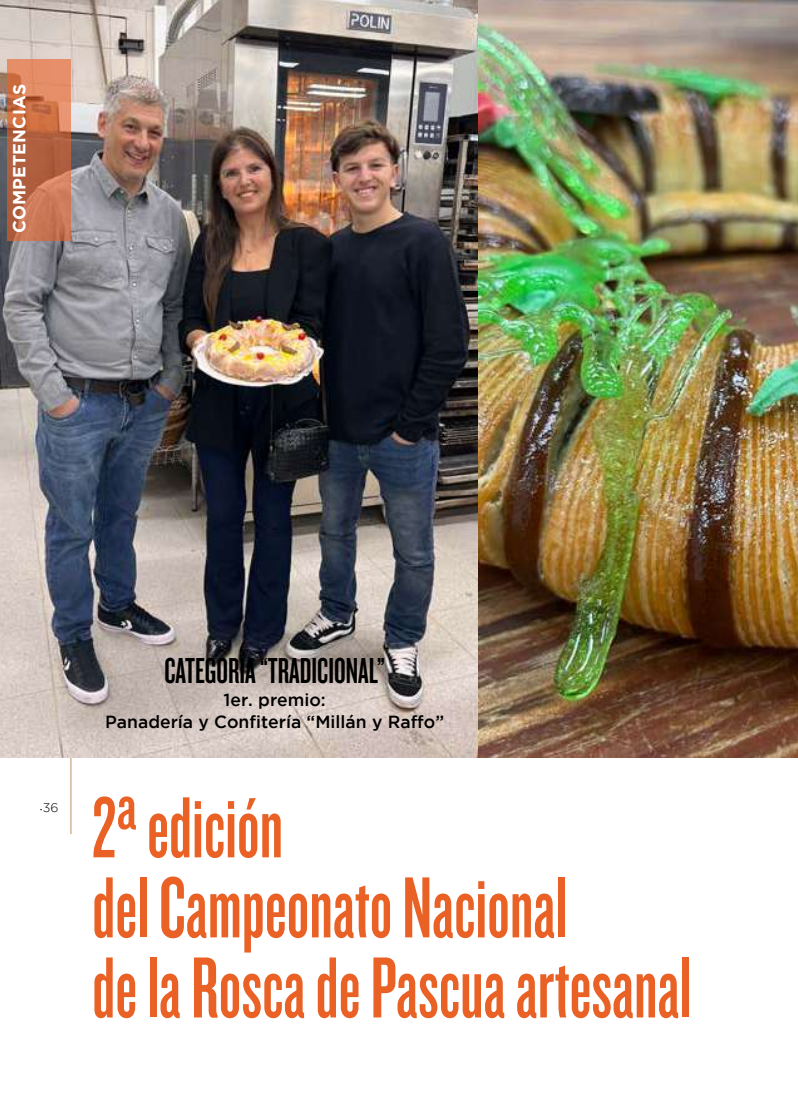
<style>
.page{position:relative;width:798px;height:1117px;background:#fff}
.page>*{position:absolute;margin:0;border:0;box-sizing:border-box;transform-origin:0 0}
.t1{font:90px/80px "Knockout HTF47 Bantamweight";color:#ea6126}
.t2{font:37.5px "Knockout HTF47 Bantamweight";color:#000}
.t3{font:500 17.5px/22.5px "Gotham";color:#000;text-align:center}
.t4{font:700 17.5px "Gotham";letter-spacing:.01em;color:#fff}
.t5{font:300 12.5px "Gotham";color:#000}
.s1{font-family:"Brown";font-weight:400;font-size:10px}
</style>
<div class="page">
<hr style="left:71px;top:657px;width:1px;height:176px;background:#bb9165">
<img style="left:0;top:0;width:478px;height:757px">
<svg style="left:7px;top:59px;width:64px;height:181px;background:#c6714e"></svg>
<img style="left:478px;top:0;width:319px;height:757px">
<p class="t4" style="left:9px;top:233px;width:151px;rotate:-90deg">COMPETENCIAS</p>
<p class="t5" style="left:39px;top:800px;width:21px"><span class="s1">·</span>36</p>
<p class="t2" style="left:164px;top:652px;width:222px">CATEGORÍA “TRADICIONAL”</p>
<p class="t3" style="left:105px;top:687px;width:340px">1er. premio:<br>Panadería y Confitería “Millán y Raffo”</p>
<p class="t1" style="left:92px;top:788px;width:600px">2ª edición<br>del Campeonato Nacional<br>de la Rosca de Pascua artesanal</p>
</div>
